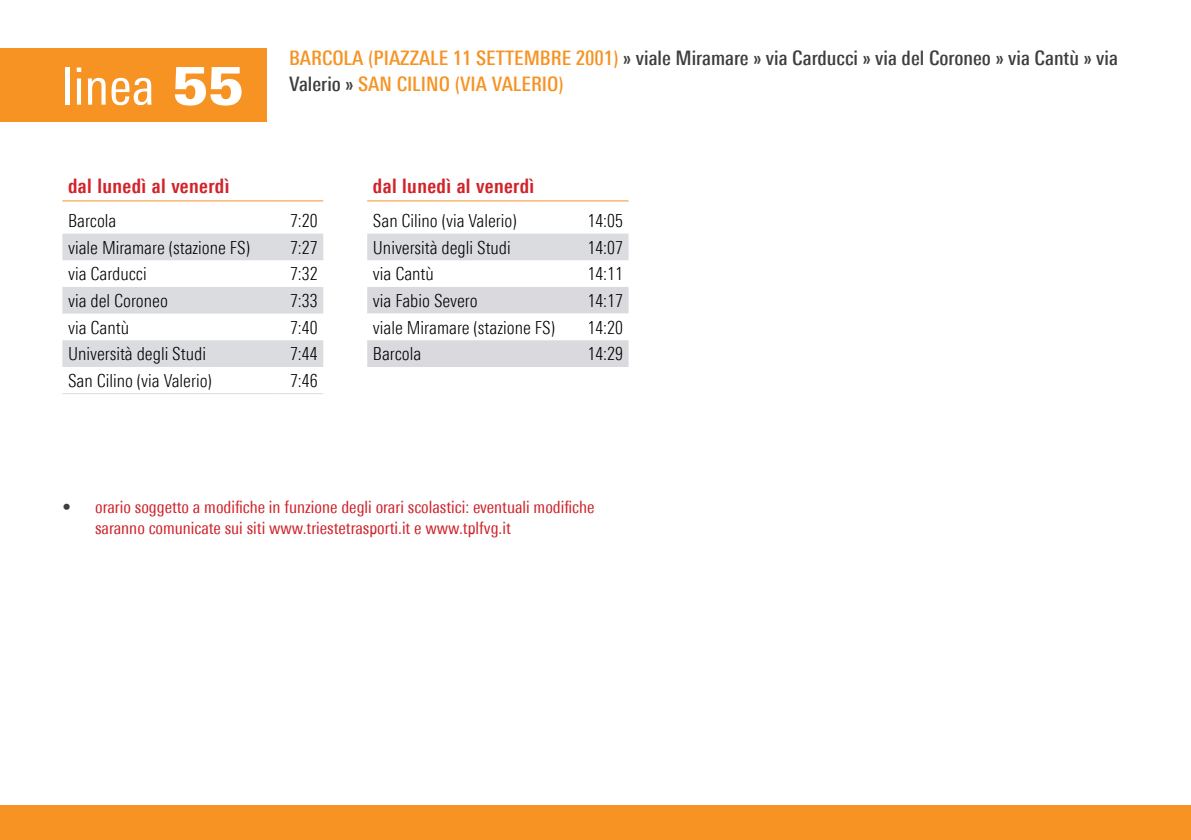
<style>
.page{position:relative;width:1191px;height:840px;background:#fff}
.page>*{position:absolute;margin:0;border:0;box-sizing:border-box;transform-origin:0 0}
.t1{font:condensed 52px "Univers Next Pro";color:#fff}
.t2{font:500 condensed 20px/26px "Univers Next Pro";color:#3e3e3f}
.t3{font:700 condensed 20px "Univers Next Pro";letter-spacing:.02em;color:#d1232a}
.t4{font:300 condensed 18px "Univers Next Pro";color:#000}
.t5{font:condensed 17px "Univers Next Pro";color:#ce2129}
.t6{font:700 condensed 17px "Univers Next Pro";color:#3e3e3f}
.s1{font-weight:900;font-stretch:normal}
.s2{color:#f69324}
.s3{color:#f69323}
</style>
<div class="page">
<svg style="left:62px;top:233px;width:261px;height:134px"></svg>
<hr style="left:62px;top:200px;width:210px;height:1px;background:#f69323">
<hr style="left:272px;top:200px;width:51px;height:1px;background:#f69323">
<hr style="left:62px;top:393px;width:210px;height:1px;background:#dbdcdf">
<hr style="left:272px;top:393px;width:51px;height:1px;background:#dbdcdf">
<div style="left:0;top:48px;width:266px;height:74px;background:#f69323"></div>
<div style="left:0;top:805px;width:1191px;height:34px;background:#f69323"></div>
<div style="left:367px;top:233px;width:261px;height:27px;background:#dbdcdf"></div>
<svg style="left:367px;top:287px;width:261px;height:80px"></svg>
<hr style="left:367px;top:200px;width:210px;height:1px;background:#f69323">
<hr style="left:577px;top:200px;width:51px;height:1px;background:#f69323">
<p class="t1" style="left:62px;top:56px;width:183px">linea <span class="s1">55</span></p>
<p class="t2" style="left:289px;top:44px;width:830px"><span class="s2">BARCOLA (PIAZZALE 11 SETTEMBRE 2001)</span> » viale Miramare » via Carducci » via del Coroneo » via Cantù » via<br>Valerio » <span class="s3">SAN CILINO (VIA VALERIO)</span></p>
<p class="t3" style="left:68px;top:174px;width:163px">dal lunedì al venerdì</p>
<p class="t4" style="left:68px;top:210px;width:50px">Barcola</p>
<p class="t4" style="left:290px;top:210px;width:29px">7:20</p>
<p class="t4" style="left:68px;top:237px;width:184px">viale Miramare (stazione FS)</p>
<p class="t4" style="left:290px;top:237px;width:29px">7:27</p>
<p class="t4" style="left:68px;top:263px;width:80px">via Carducci</p>
<p class="t4" style="left:290px;top:263px;width:29px">7:32</p>
<p class="t4" style="left:68px;top:290px;width:101px">via del Coroneo</p>
<p class="t4" style="left:290px;top:290px;width:29px">7:33</p>
<p class="t4" style="left:68px;top:317px;width:62px">via Cantù</p>
<p class="t4" style="left:290px;top:317px;width:29px">7:40</p>
<p class="t4" style="left:68px;top:343px;width:139px">Università degli Studi</p>
<p class="t4" style="left:290px;top:343px;width:29px">7:44</p>
<p class="t4" style="left:68px;top:370px;width:145px">San Cilino (via Valerio)</p>
<p class="t4" style="left:290px;top:370px;width:29px">7:46</p>
<p class="t3" style="left:373px;top:174px;width:163px">dal lunedì al venerdì</p>
<p class="t4" style="left:373px;top:210px;width:145px">San Cilino (via Valerio)</p>
<p class="t4" style="left:587px;top:210px;width:37px">14:05</p>
<p class="t4" style="left:373px;top:237px;width:139px">Università degli Studi</p>
<p class="t4" style="left:587px;top:237px;width:37px">14:07</p>
<p class="t4" style="left:373px;top:263px;width:62px">via Cantù</p>
<p class="t4" style="left:587px;top:263px;width:37px">14:11</p>
<p class="t4" style="left:373px;top:290px;width:106px">via Fabio Severo</p>
<p class="t4" style="left:587px;top:290px;width:37px">14:17</p>
<p class="t4" style="left:373px;top:317px;width:184px">viale Miramare (stazione FS)</p>
<p class="t4" style="left:587px;top:317px;width:37px">14:20</p>
<p class="t4" style="left:373px;top:343px;width:50px">Barcola</p>
<p class="t4" style="left:587px;top:343px;width:37px">14:29</p>
<p class="t6" style="left:62px;top:496px;width:10px">•</p>
<p class="t5" style="left:95px;top:497px;width:501px">orario soggetto a modifiche in funzione degli orari scolastici: eventuali modifiche</p>
<p class="t5" style="left:95px;top:517px;width:417px">saranno comunicate sui siti www.triestetrasporti.it e www.tplfvg.it</p>
</div>
